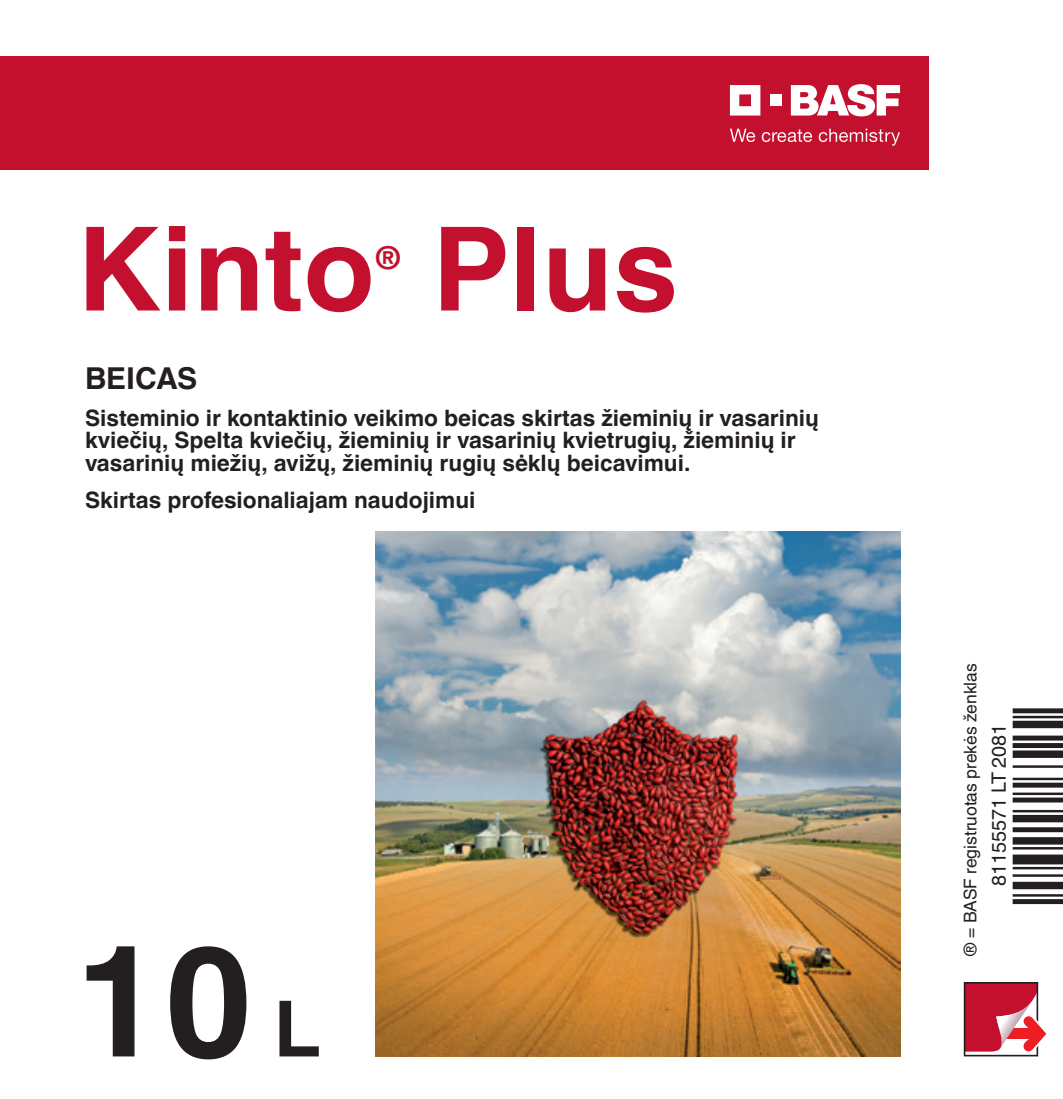
<style>
.page{position:relative;width:1063px;height:1099px;background:#fff}
.page>*{position:absolute;margin:0;border:0;box-sizing:border-box;transform-origin:0 0}
.t1{font:700 155px "Helvetica Linotype";color:#231f20}
.t2{font:700 116.5px "Helvetica Linotype";color:#c3102e}
.t3{font:700 31.5px "Helvetica Linotype";color:#c3102e}
.t4{font:700 30.25px "Helvetica Linotype";color:#231f20}
.t5{font:700 22.5px/22.5px "Helvetica Linotype";color:#231f20}
.t6{font:19.75px "Helvetica Linotype";color:#231f20}
.t7{font:17.5px "Helvetica Linotype";color:#231f20}
.s1{font-size:77.5px}
</style>
<div class="page">
<svg style="left:964px;top:982px;width:83px;height:74px"></svg>
<img style="left:376px;top:531px;width:524px;height:525px">
<div style="left:0;top:57px;width:928px;height:113px;background:#c3102e"></div>
<svg style="left:791px;top:84px;width:109px;height:32px"></svg>
<svg style="left:730px;top:85px;width:30px;height:31px"></svg>
<div style="left:770px;top:94px;width:11px;height:12px;background:#fff"></div>
<svg style="left:730px;top:129px;width:25px;height:13px"></svg>
<svg style="left:762px;top:129px;width:50px;height:13px"></svg>
<svg style="left:819px;top:129px;width:81px;height:17px"></svg>
<h2 class="t2" style="left:78px;top:202px;width:298px">Kinto</h2>
<h3 class="t3" style="left:375px;top:240px;width:28px">®</h3>
<h2 class="t2" style="left:433px;top:202px;width:247px">Plus</h2>
<h3 class="t4" style="left:85px;top:361px;width:114px">BEICAS</h3>
<p class="t5" style="left:85px;top:406px;width:735px">Sisteminio ir kontaktinio veikimo beicas skirtas žieminių ir vasarinių kviečių, Spelta kviečių, žieminių ir vasarinių kvietrugių, žieminių ir vasarinių miežių, avižų, žieminių rugių sėklų beicavimui.</p>
<p class="t5" style="left:85px;top:488px;width:392px">Skirtas profesionaliajam naudojimui</p>
<h1 class="t1" style="left:74px;top:912px;width:247px">10 <span class="s1">L</span></h1>
<p class="t7" style="left:960px;top:957px;width:295px;rotate:-90deg">® = BASF registruotas prekės ženklas</p>
<p class="t6" style="left:987px;top:885px;width:163px;rotate:-90deg">81155571 LT 2081</p>
</div>
